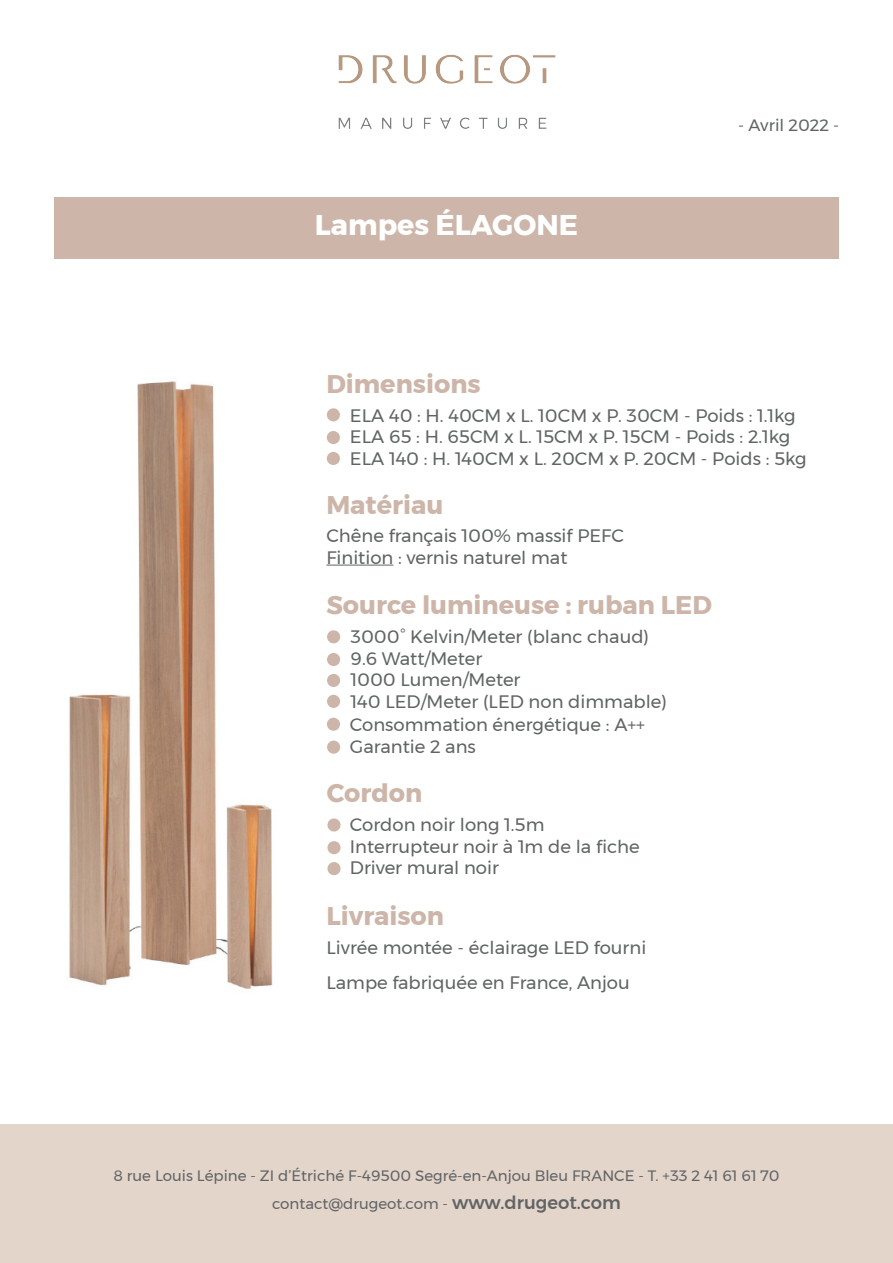
<style>
.page{position:relative;width:893px;height:1263px;background:#fff}
.page>*{position:absolute;margin:0;border:0;box-sizing:border-box;transform-origin:0 0}
.t1{font:700 28.5px "Montserrat";color:#fff}
.t2{font:700 25.5px "Montserrat";color:#cdb6a9}
.t3{font:18px "Montserrat";color:#606465}
.t4{font:16.5px "Montserrat";color:#606465}
.t5{font:15px "Montserrat";color:#606465}
.s1{font-weight:500;font-size:18px}
</style>
<div class="page">
<img style="left:338px;top:54px;width:218px;height:75px">
<div style="left:0;top:1125px;width:893px;height:138px;background:#e1d1c6"></div>
<div style="left:54px;top:198px;width:785px;height:61px;background:#cdb6a9"></div>
<img style="left:69px;top:381px;width:204px;height:608px">
<div style="left:327px;top:630px;width:13px;height:13px;background:#cdb6a9;border-radius:50%"></div>
<div style="left:327px;top:653px;width:13px;height:13px;background:#cdb6a9;border-radius:50%"></div>
<div style="left:327px;top:674px;width:13px;height:13px;background:#cdb6a9;border-radius:50%"></div>
<div style="left:327px;top:718px;width:13px;height:13px;background:#cdb6a9;border-radius:50%"></div>
<div style="left:327px;top:695px;width:13px;height:13px;background:#cdb6a9;border-radius:50%"></div>
<hr style="left:326px;top:565px;width:67px;height:1px;background:#606465">
<div style="left:327px;top:408px;width:13px;height:13px;background:#cdb6a9;border-radius:50%"></div>
<div style="left:327px;top:431px;width:13px;height:13px;background:#cdb6a9;border-radius:50%"></div>
<div style="left:327px;top:452px;width:13px;height:13px;background:#cdb6a9;border-radius:50%"></div>
<div style="left:327px;top:818px;width:14px;height:13px;background:#cdb6a9;border-radius:50%"></div>
<div style="left:327px;top:841px;width:14px;height:13px;background:#cdb6a9;border-radius:50%"></div>
<div style="left:327px;top:862px;width:14px;height:13px;background:#cdb6a9;border-radius:50%"></div>
<div style="left:327px;top:740px;width:13px;height:14px;background:#cdb6a9;border-radius:50%"></div>
<p class="t1" style="left:315px;top:202px;width:265px">Lampes ÉLAGONE</p>
<p class="t4" style="left:738px;top:113px;width:103px">- Avril 2022 -</p>
<p class="t2" style="left:326px;top:363px;width:156px">Dimensions</p>
<p class="t3" style="left:350px;top:401px;width:447px">ELA 40 : H. 40CM x L. 10CM x P. 30CM - Poids : 1.1kg</p>
<p class="t3" style="left:350px;top:423px;width:442px">ELA 65 : H. 65CM x L. 15CM x P. 15CM - Poids : 2.1kg</p>
<p class="t3" style="left:350px;top:445px;width:458px">ELA 140 : H. 140CM x L. 20CM x P. 20CM - Poids : 5kg</p>
<p class="t2" style="left:326px;top:485px;width:118px">Matériau</p>
<p class="t3" style="left:326px;top:522px;width:299px">Chêne français 100% massif PEFC</p>
<p class="t3" style="left:326px;top:544px;width:243px">Finition : vernis naturel mat</p>
<p class="t2" style="left:326px;top:585px;width:387px">Source lumineuse : ruban LED</p>
<p class="t3" style="left:351px;top:623px;width:300px">3000° Kelvin/Meter (blanc chaud)</p>
<p class="t3" style="left:351px;top:644px;width:133px">9.6 Watt/Meter</p>
<p class="t3" style="left:351px;top:666px;width:171px">1000 Lumen/Meter</p>
<p class="t3" style="left:351px;top:688px;width:318px">140 LED/Meter (LED non dimmable)</p>
<p class="t3" style="left:350px;top:711px;width:297px">Consommation énergétique : A++</p>
<p class="t3" style="left:350px;top:733px;width:127px">Garantie 2 ans</p>
<p class="t2" style="left:327px;top:773px;width:97px">Cordon</p>
<p class="t3" style="left:350px;top:811px;width:196px">Cordon noir long 1.5m</p>
<p class="t3" style="left:350px;top:833px;width:291px">Interrupteur noir à 1m de la fiche</p>
<p class="t3" style="left:350px;top:854px;width:151px">Driver mural noir</p>
<p class="t2" style="left:326px;top:895px;width:119px">Livraison</p>
<p class="t3" style="left:326px;top:934px;width:321px">Livrée montée - éclairage LED fourni</p>
<p class="t3" style="left:326px;top:969px;width:305px">Lampe fabriquée en France, Anjou</p>
<p class="t5" style="left:113px;top:1164px;width:668px">8 rue Louis Lépine - ZI d’Étriché F-49500 Segré-en-Anjou Bleu FRANCE - T. +33 2 41 61 61 70</p>
<p class="t5" style="left:272px;top:1192px;width:350px">contact@drugeot.com - <span class="s1">www.drugeot.com</span></p>
</div>
